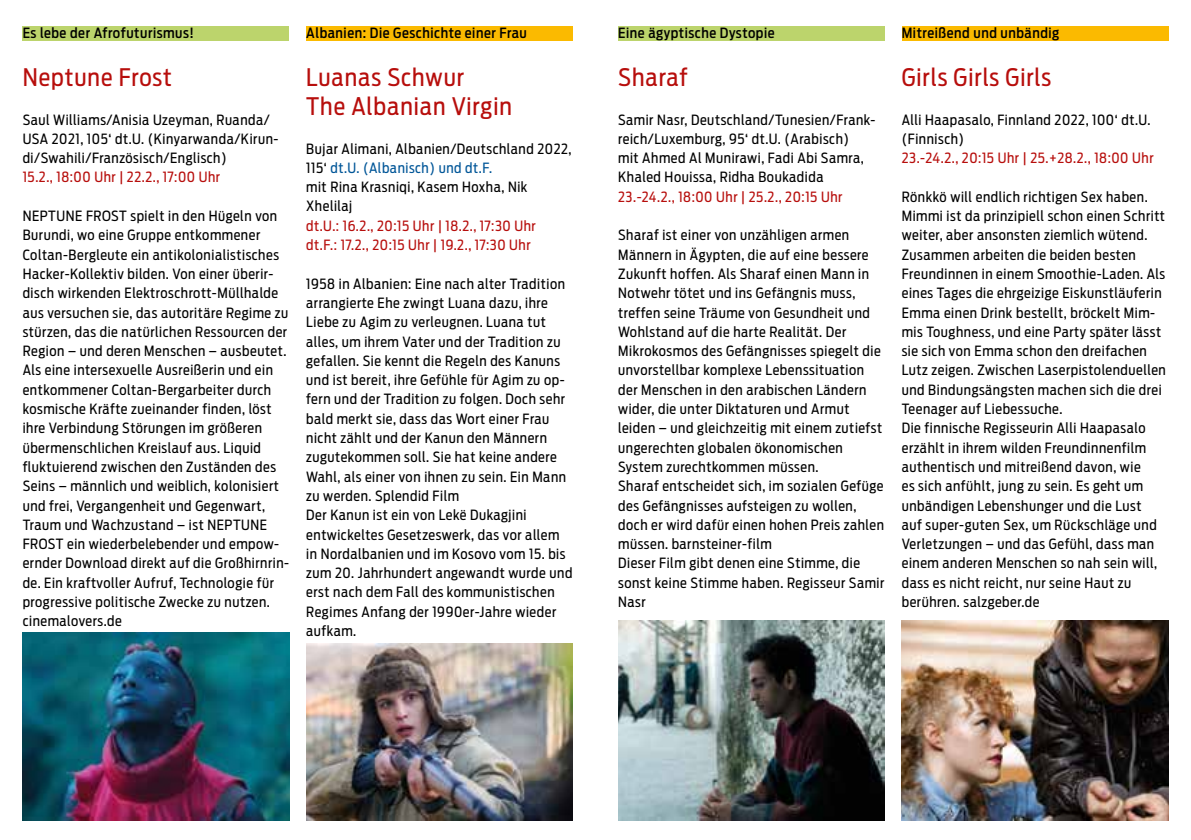
<style>
.page{position:relative;width:1191px;height:840px;background:#fff}
.page>*{position:absolute;margin:0;border:0;box-sizing:border-box;transform-origin:0 0}
.t1{font:24px/29px "Antenna Cond";letter-spacing:.04em;color:#b70e0c}
.t2{font:14px/19.2px "Antenna Cond";letter-spacing:.04em;color:#000}
.t3{font:14px/19.2px "Antenna Cond";letter-spacing:.04em;color:#b70e0c}
.t4{font:500 14px "Antenna Cond";letter-spacing:.04em;color:#000}
.s1{color:#005698}
</style>
<div class="page">
<div style="left:23px;top:27px;width:266px;height:14px;background:#bcd46c"></div>
<div style="left:306px;top:27px;width:267px;height:14px;background:#fbba00"></div>
<div style="left:618px;top:27px;width:266px;height:14px;background:#bcd46c"></div>
<div style="left:901px;top:27px;width:267px;height:14px;background:#fbba00"></div>
<img style="left:23px;top:632px;width:266px;height:188px">
<img style="left:306px;top:643px;width:267px;height:176px">
<img style="left:618px;top:620px;width:266px;height:200px">
<img style="left:901px;top:620px;width:267px;height:200px">
<p class="t4" style="left:23px;top:24px;width:173px">Es lebe der Afrofuturismus!</p>
<h1 class="t1" style="left:23px;top:63px;width:151px">Neptune Frost</h1>
<p class="t2" style="left:23px;top:110px;width:257px">Saul Williams/Anisia Uzeyman, Ruanda/<br>USA 2021, 105‘ dt.U. (Kinyarwanda/Kirun&shy;di/Swahili/Französisch/Englisch)</p>
<p class="t3" style="left:23px;top:168px;width:199px">15.2., 18:00 Uhr | 22.2., 17:00 Uhr</p>
<p class="t2" style="left:23px;top:206px;width:268px">NEPTUNE FROST spielt in den Hügeln von Burundi, wo eine Gruppe entkommener Coltan-Bergleute ein antikolonialistisches Hacker-Kollektiv bilden. Von einer überir&shy;disch wirkenden Elektroschrott-Müllhalde aus versuchen sie, das autoritäre Regime zu stürzen, das die natürlichen Ressourcen der Region – und deren Menschen – ausbeutet.<br>Als eine intersexuelle Ausreißerin und ein entkommener Coltan-Bergarbeiter durch kosmische Kräfte zueinander finden, löst ihre Verbindung Störungen im größeren übermenschlichen Kreislauf aus. Liquid fluktuierend zwischen den Zuständen des Seins – männlich und weiblich, kolonisiert und frei, Vergangenheit und Gegenwart, Traum und Wachzustand – ist NEPTUNE FROST ein wiederbelebender und empow&shy;ernder Download direkt auf die Großhirnrin&shy;de. Ein kraftvoller Aufruf, Technologie für progressive politische Zwecke zu nutzen. cinemalovers.de</p>
<p class="t4" style="left:306px;top:24px;width:222px">Albanien: Die Geschichte einer Frau</p>
<h1 class="t1" style="left:306px;top:63px;width:207px">Luanas Schwur<br>The Albanian Virgin</h1>
<p class="t2" style="left:306px;top:139px;width:267px">Bujar Alimani, Albanien/Deutschland 2022,<br>115‘ <span class="s1">dt.U. (Albanisch) und dt.F.<br></span>mit Rina Krasniqi, Kasem Hoxha, Nik<br>Xhelilaj</p>
<p class="t3" style="left:306px;top:216px;width:231px">dt.U.: 16.2., 20:15 Uhr | 18.2., 17:30 Uhr dt.F.: 17.2., 20:15 Uhr | 19.2., 17:30 Uhr</p>
<p class="t2" style="left:306px;top:274px;width:268px">1958 in Albanien: Eine nach alter Tradition arrangierte Ehe zwingt Luana dazu, ihre Liebe zu Agim zu verleugnen. Luana tut alles, um ihrem Vater und der Tradition zu gefallen. Sie kennt die Regeln des Kanuns und ist bereit, ihre Gefühle für Agim zu op&shy;fern und der Tradition zu folgen. Doch sehr bald merkt sie, dass das Wort einer Frau nicht zählt und der Kanun den Männern zugutekommen soll. Sie hat keine andere Wahl, als einer von ihnen zu sein. Ein Mann zu werden. Splendid Film<br>Der Kanun ist ein von Lekë Dukagjini entwickeltes Gesetzeswerk, das vor allem in Nordalbanien und im Kosovo vom 15. bis zum 20. Jahrhundert angewandt wurde und erst nach dem Fall des kommunistischen Regimes Anfang der 1990er-Jahre wieder aufkam.</p>
<p class="t4" style="left:618px;top:24px;width:158px">Eine ägyptische Dystopie</p>
<h1 class="t1" style="left:618px;top:63px;width:71px">Sharaf</h1>
<p class="t2" style="left:618px;top:110px;width:259px">Samir Nasr, Deutschland/Tunesien/Frank&shy;reich/Luxemburg, 95‘ dt.U. (Arabisch)<br>mit Ahmed Al Munirawi, Fadi Abi Samra, Khaled Houissa, Ridha Boukadida</p>
<p class="t3" style="left:618px;top:187px;width:226px">23.-24.2., 18:00 Uhr | 25.2., 20:15 Uhr</p>
<p class="t2" style="left:618px;top:225px;width:268px">Sharaf ist einer von unzähligen armen Männern in Ägypten, die auf eine bessere Zukunft hoffen. Als Sharaf einen Mann in Notwehr tötet und ins Gefängnis muss, treffen seine Träume von Gesundheit und Wohlstand auf die harte Realität. Der Mikrokosmos des Gefängnisses spiegelt die unvorstellbar komplexe Lebenssituation der Menschen in den arabischen Ländern wider, die unter Diktaturen und Armut leiden – und gleichzeitig mit einem zutiefst ungerechten globalen ökonomischen System zurechtkommen müssen.<br>Sharaf entscheidet sich, im sozialen Gefüge des Gefängnisses aufsteigen zu wollen, doch er wird dafür einen hohen Preis zahlen müssen. barnsteiner-film<br>Dieser Film gibt denen eine Stimme, die sonst keine Stimme haben. Regisseur Samir Nasr</p>
<p class="t4" style="left:901px;top:24px;width:159px">Mitreißend und unbändig</p>
<h1 class="t1" style="left:901px;top:63px;width:151px">Girls Girls Girls</h1>
<p class="t2" style="left:901px;top:110px;width:250px">Alli Haapasalo, Finnland 2022, 100‘ dt.U. (Finnisch)</p>
<p class="t3" style="left:901px;top:148px;width:253px">23.-24.2., 20:15 Uhr | 25.+28.2., 18:00 Uhr</p>
<p class="t2" style="left:901px;top:187px;width:266px">Rönkkö will endlich richtigen Sex haben.<br>Mimmi ist da prinzipiell schon einen Schritt weiter, aber ansonsten ziemlich wütend.<br>Zusammen arbeiten die beiden besten Freundinnen in einem Smoothie-Laden. Als eines Tages die ehrgeizige Eiskunstläuferin Emma einen Drink bestellt, bröckelt Mim&shy;mis Toughness, und eine Party später lässt sie sich von Emma schon den dreifachen Lutz zeigen. Zwischen Laserpistolenduellen und Bindungsängsten machen sich die drei Teenager auf Liebessuche.<br>Die finnische Regisseurin Alli Haapasalo erzählt in ihrem wilden Freundinnenfilm authentisch und mitreißend davon, wie<br>es sich anfühlt, jung zu sein. Es geht um unbändigen Lebenshunger und die Lust<br>auf super-guten Sex, um Rückschläge und Verletzungen – und das Gefühl, dass man einem anderen Menschen so nah sein will, dass es nicht reicht, nur seine Haut zu berühren. salzgeber.de</p>
</div>
